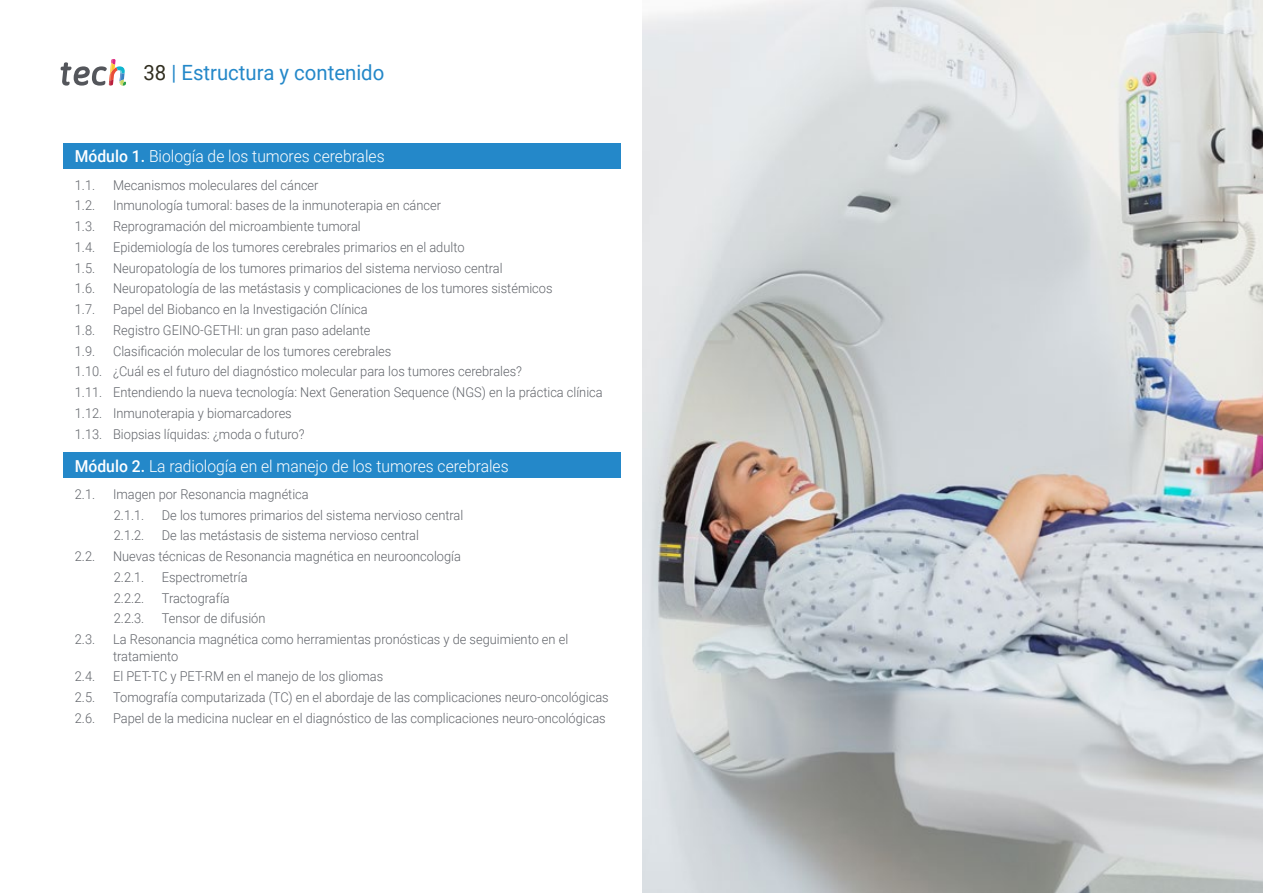
<style>
.page{position:relative;width:1263px;height:893px;background:#fff}
.page>*{position:absolute;margin:0;border:0;box-sizing:border-box;transform-origin:0 0}
.t1{font:21px "Roboto";color:#2488c9}
.t2{font:300 16.5px "Roboto";color:#fff;scale:.95 1}
.t3{font:300 13.5px/20.7px "Roboto";color:#61646a;scale:.95 1}
.s1{color:#312e20}
.s2{font-weight:500}
</style>
<div class="page">
<div style="left:64px;top:144px;width:557px;height:25px;background:#2488c9"></div>
<div style="left:64px;top:453px;width:557px;height:25px;background:#2488c9"></div>
<img style="left:642px;top:0;width:621px;height:893px">
<svg style="left:61px;top:59px;width:65px;height:27px"></svg>
<h1 class="t1" style="left:144px;top:57px;width:242px"><span class="s1">38</span> | Estructura y contenido</h1>
<p class="t2" style="left:75px;top:145px;width:328px"><span class="s2">Módulo 1.</span> Biología de los tumores cerebrales</p>
<p class="t3" style="left:75px;top:174px;width:23px">1.1.</p>
<p class="t3" style="left:113px;top:174px;width:218px">Mecanismos moleculares del cáncer</p>
<p class="t3" style="left:75px;top:195px;width:23px">1.2.</p>
<p class="t3" style="left:113px;top:195px;width:347px">Inmunología tumoral: bases de la inmunoterapia en cáncer</p>
<p class="t3" style="left:75px;top:215px;width:23px">1.3.</p>
<p class="t3" style="left:113px;top:215px;width:262px">Reprogramación del microambiente tumoral</p>
<p class="t3" style="left:75px;top:236px;width:23px">1.4.</p>
<p class="t3" style="left:113px;top:236px;width:371px">Epidemiología de los tumores cerebrales primarios en el adulto</p>
<p class="t3" style="left:75px;top:257px;width:23px">1.5.</p>
<p class="t3" style="left:113px;top:257px;width:412px">Neuropatología de los tumores primarios del sistema nervioso central</p>
<p class="t3" style="left:75px;top:278px;width:23px">1.6.</p>
<p class="t3" style="left:113px;top:278px;width:464px">Neuropatología de las metástasis y complicaciones de los tumores sistémicos</p>
<p class="t3" style="left:75px;top:298px;width:23px">1.7.</p>
<p class="t3" style="left:113px;top:298px;width:269px">Papel del Biobanco en la Investigación Clínica</p>
<p class="t3" style="left:75px;top:319px;width:23px">1.8.</p>
<p class="t3" style="left:113px;top:319px;width:272px">Registro GEINO-GETHI: un gran paso adelante</p>
<p class="t3" style="left:75px;top:340px;width:23px">1.9.</p>
<p class="t3" style="left:75px;top:340px;width:557px;text-indent:38px">Clasificación molecular de los tumores cerebrales<br>1.10. ¿Cuál es el futuro del diagnóstico molecular para los tumores cerebrales?<br>1.11. Entendiendo la nueva tecnología: Next Generation Sequence (NGS) en la práctica clínica 1.12. Inmunoterapia y biomarcadores<br>1.13. Biopsias líquidas: ¿moda o futuro?</p>
<p class="t2" style="left:75px;top:454px;width:458px"><span class="s2">Módulo 2.</span> La radiología en el manejo de los tumores cerebrales</p>
<p class="t3" style="left:75px;top:483px;width:23px">2.1.</p>
<p class="t3" style="left:113px;top:483px;width:207px">Imagen por Resonancia magnética<br>2.1.1.</p>
<p class="t3" style="left:162px;top:504px;width:319px">De los tumores primarios del sistema nervioso central</p>
<p class="t3" style="left:114px;top:525px;width:34px">2.1.2.</p>
<p class="t3" style="left:162px;top:525px;width:272px">De las metástasis de sistema nervioso central</p>
<p class="t3" style="left:75px;top:545px;width:23px">2.2.</p>
<p class="t3" style="left:113px;top:545px;width:368px">Nuevas técnicas de Resonancia magnética en neurooncología<br>2.2.1.</p>
<p class="t3" style="left:162px;top:566px;width:92px">Espectrometría</p>
<p class="t3" style="left:114px;top:587px;width:34px">2.2.2.</p>
<p class="t3" style="left:162px;top:587px;width:73px">Tractografía</p>
<p class="t3" style="left:114px;top:608px;width:34px">2.2.3.</p>
<p class="t3" style="left:162px;top:608px;width:111px">Tensor de difusión</p>
<p class="t3" style="left:75px;top:628px;width:23px">2.3.</p>
<p class="t3" style="left:113px;top:630px;width:481px;line-height:16.5px">La Resonancia magnética como herramientas pronósticas y de seguimiento en el tratamiento</p>
<p class="t3" style="left:75px;top:666px;width:23px">2.4.</p>
<p class="t3" style="left:113px;top:666px;width:286px">El PET-TC y PET-RM en el manejo de los gliomas</p>
<p class="t3" style="left:75px;top:686px;width:23px">2.5.</p>
<p class="t3" style="left:113px;top:686px;width:523px">Tomografía computarizada (TC) en el abordaje de las complicaciones neuro-oncológicas</p>
<p class="t3" style="left:75px;top:707px;width:23px">2.6.</p>
<p class="t3" style="left:113px;top:707px;width:520px">Papel de la medicina nuclear en el diagnóstico de las complicaciones neuro-oncológicas</p>
</div>
